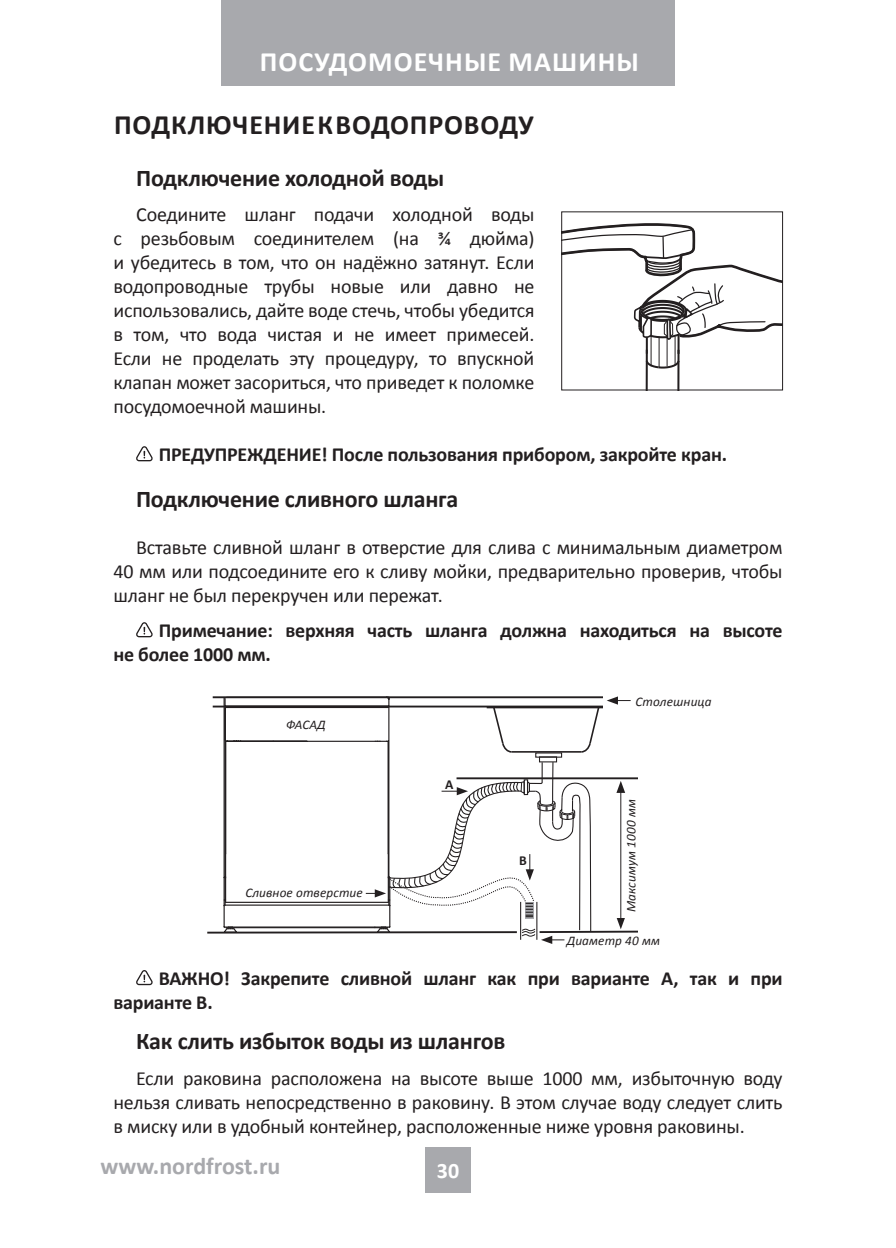
<style>
.page{position:relative;width:896px;height:1248px;background:#fff}
.page>*{position:absolute;margin:0;border:0;box-sizing:border-box;transform-origin:0 0}
.t1{font:700 28px "Calibri";letter-spacing:.03em;color:#231f20}
.t2{font:700 28px "Calibri";letter-spacing:.04em;color:#fff}
.t3{font:700 24px "Calibri";letter-spacing:-.01em;color:#231f20}
.t4{font:700 24px "Calibri";color:#a8a9ad}
.t5{font:700 22px "Calibri";color:#fff}
.t6{font:20px/24px "Calibri";letter-spacing:-.01em;color:#231f20;text-align:justify}
.t7{font:700 20px/24px "Calibri";letter-spacing:-.01em;color:#231f20}
.t8{font:700 13.8px "Calibri";color:#231f20}
.t9{font:italic 13.2px "Calibri";letter-spacing:.01em;color:#231f20}
</style>
<div class="page">
<div style="left:221px;top:0;width:454px;height:85px;background:#a8a9ad"></div>
<div style="left:425px;top:1147px;width:46px;height:45px;background:#a8a9ad"></div>
<svg style="left:136px;top:446px;width:17px;height:15px"></svg>
<hr style="left:677px;top:350px;width:2px;height:40px;background:#231f20">
<hr style="left:645px;top:350px;width:3px;height:40px;background:#231f20">
<svg style="left:563px;top:223px;width:218px;height:146px"></svg>
<div style="left:561px;top:211px;width:222px;height:179px;border:1px solid #231f20"></div>
<svg style="left:136px;top:970px;width:17px;height:15px"></svg>
<svg style="left:136px;top:622px;width:17px;height:15px"></svg>
<hr style="left:539px;top:930px;width:99px;height:2px;background:#231f20">
<hr style="left:207px;top:931px;width:310px;height:2px;background:#231f20">
<svg style="left:580px;top:708px;width:20px;height:45px"></svg>
<hr style="left:511px;top:751px;width:70px;height:1px;background:#231f20">
<svg style="left:492px;top:708px;width:21px;height:45px"></svg>
<hr style="left:487px;top:706px;width:120px;height:2px;background:#231f20">
<div style="left:539px;top:756px;width:18px;height:6px;border:1px solid #231f20"></div>
<div style="left:535px;top:752px;width:27px;height:5px;border:1px solid #231f20"></div>
<hr style="left:213px;top:705px;width:399px;height:2px;background:#231f20">
<hr style="left:213px;top:696px;width:399px;height:2px;background:#231f20">
<hr style="left:388px;top:699px;width:1px;height:177px;background:#231f20">
<hr style="left:224px;top:698px;width:2px;height:178px;background:#231f20">
<hr style="left:226px;top:740px;width:162px;height:1px;background:#231f20">
<hr style="left:226px;top:706px;width:162px;height:2px;background:#231f20">
<svg style="left:226px;top:741px;width:15px;height:1px"></svg>
<svg style="left:223px;top:926px;width:15px;height:6px"></svg>
<hr style="left:226px;top:901px;width:162px;height:1px;background:#231f20">
<hr style="left:225px;top:904px;width:164px;height:1px;background:#231f20">
<hr style="left:224px;top:926px;width:165px;height:1px;background:#231f20">
<hr style="left:226px;top:927px;width:162px;height:1px;background:#231f20">
<hr style="left:223px;top:697px;width:2px;height:229px;background:#231f20">
<hr style="left:224px;top:876px;width:2px;height:29px;background:#231f20">
<svg style="left:375px;top:741px;width:13px;height:1px"></svg>
<hr style="left:456px;top:777px;width:182px;height:2px;background:#231f20">
<div style="left:604px;top:692px;width:17px;height:19px;background:#fff"></div>
<svg style="left:607px;top:696px;width:23px;height:8px"></svg>
<svg style="left:366px;top:761px;width:226px;height:182px"></svg>
<hr style="left:620px;top:789px;width:1px;height:132px;background:#231f20">
<svg style="left:616px;top:781px;width:9px;height:11px"></svg>
<svg style="left:617px;top:917px;width:8px;height:12px"></svg>
<h1 class="t2" style="left:260px;top:44px;width:380px">ПОСУДОМОЕЧНЫЕ МАШИНЫ</h1>
<h1 class="t1" style="left:114px;top:107px;width:421px">ПОДКЛЮЧЕНИЕ К ВОДОПРОВОДУ</h1>
<p class="t3" style="left:136px;top:163px;width:309px">Подключение холодной воды</p>
<p class="t6" style="left:113px;top:203px;width:422px;text-indent:23px">Соедините шланг подачи холодной воды с резьбовым соединителем (на ¾ дюйма) и убедитесь в том, что он надёжно затянут. Если водопроводные трубы новые или давно не использовались, дайте воде стечь, чтобы убедится в том, что вода чистая и не имеет примесей.<br>Если не проделать эту процедуру, то впускной клапан может засориться, что приведет к поломке посудомоечной машины.</p>
<p class="t7" style="left:159px;top:442px;width:570px">ПРЕДУПРЕЖДЕНИЕ! После пользования прибором, закройте кран.</p>
<p class="t3" style="left:136px;top:484px;width:324px">Подключение сливного шланга</p>
<p class="t6" style="left:113px;top:535px;width:670px;text-indent:23px">Вставьте сливной шланг в отверстие для слива с минимальным диаметром 40 мм или подсоедините его к сливу мойки, предварительно проверив, чтобы шланг не был перекручен или пережат.</p>
<p class="t7" style="left:113px;top:618px;width:670px;text-indent:45px">Примечание: верхняя часть шланга должна находиться на высоте не более 1000 мм.</p>
<p class="t9" style="left:286px;top:716px;width:41px">ФАСАД</p>
<p class="t9" style="left:245px;top:884px;width:119px">Сливное отверстие</p>
<p class="t8" style="left:445px;top:775px;width:10px">А</p>
<p class="t8" style="left:519px;top:851px;width:9px">В</p>
<p class="t9" style="left:635px;top:693px;width:77px">Столешница</p>
<p class="t9" style="left:623px;top:911px;width:114px;rotate:-90deg">Максимум 1000 мм</p>
<p class="t9" style="left:567px;top:932px;width:95px">Диаметр 40 мм</p>
<p class="t7" style="left:113px;top:966px;width:671px;text-indent:45px">ВАЖНО! Закрепите сливной шланг как при варианте А, так и при варианте В.</p>
<p class="t3" style="left:136px;top:1025px;width:371px">Как слить избыток воды из шлангов</p>
<p class="t6" style="left:113px;top:1066px;width:671px;text-indent:23px">Если раковина расположена на высоте выше 1000 мм, избыточную воду нельзя сливать непосредственно в раковину. В этом случае воду следует слить в миску или в удобный контейнер, расположенные ниже уровня раковины.</p>
<p class="t4" style="left:100px;top:1150px;width:182px">www.nordfrost.ru</p>
<p class="t5" style="left:437px;top:1155px;width:24px">30</p>
</div>
